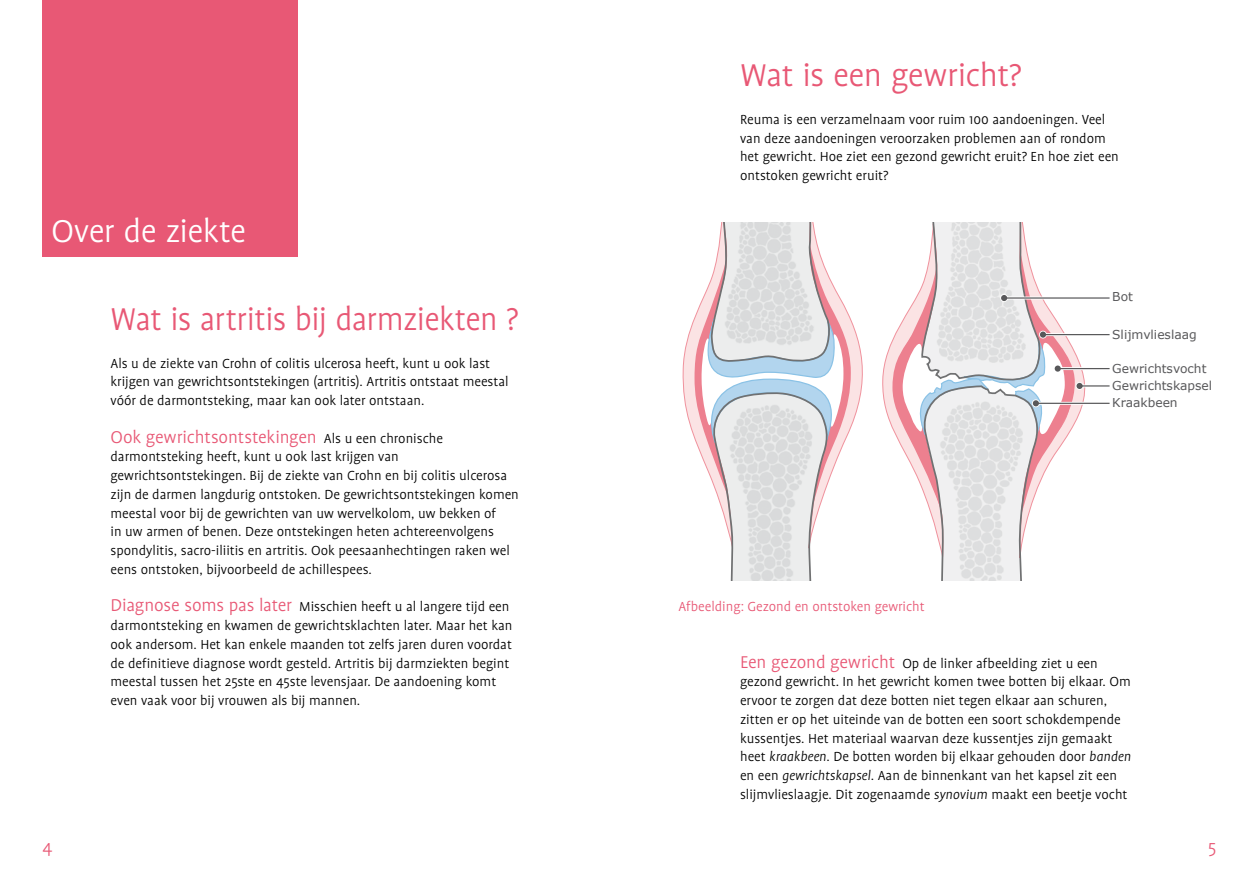
<style>
.page{position:relative;width:1259px;height:893px;background:#fff}
.page>*{position:absolute;margin:0;border:0;box-sizing:border-box;transform-origin:0 0}
.t1{font:300 36px "Profile OT";letter-spacing:-.015em;color:#e85875;scale:.96 1}
.t2{font:300 36px "Profile OT";letter-spacing:-.015em;color:#e85875}
.t3{font:300 36px "Profile OT";letter-spacing:-.015em;color:#fff}
.t4{font:300 19.5px "Profile OT";letter-spacing:-.01em;color:#e85875}
.t5{font:300 15px/18.8px "Profile OT";color:#000}
.t6{font:300 15px "Profile OT";color:#e85875}
.t7{font:12.3px/17px "Verdana";color:#58585a}
.s1{font-size:15px;color:#000}
.s2{font-size:19.5px;color:#e85875}
.s3{font-style:italic}
</style>
<div class="page">
<div style="left:43px;top:0;width:255px;height:256px;background:#e85875"></div>
<svg style="left:682px;top:222px;width:181px;height:359px"></svg>
<hr style="left:1004px;top:297px;width:105px;height:2px;background:#58585a">
<hr style="left:1058px;top:368px;width:51px;height:1px;background:#58585a">
<hr style="left:1079px;top:385px;width:30px;height:2px;background:#58585a">
<hr style="left:1036px;top:403px;width:73px;height:1px;background:#58585a">
<svg style="left:882px;top:222px;width:214px;height:359px"></svg>
<hr style="left:1043px;top:334px;width:66px;height:1px;background:#58585a">
<h1 class="t3" style="left:51px;top:210px;width:196px">Over de ziekte</h1>
<h1 class="t1" style="left:111px;top:299px;width:426px">Wat is artritis bij darmziekten ?</h1>
<p class="t5" style="left:111px;top:354px;width:399px">Als u de ziekte van Crohn of colitis ulcerosa heeft, kunt u ook last krijgen van gewrichtsontstekingen (artritis). Artritis ontstaat meestal vóór de darmontsteking, maar kan ook later ontstaan.</p>
<h2 class="t4" style="left:111px;top:426px;width:334px">Ook gewrichtsontstekingen <span class="s1">Als u een chronische</span></h2>
<p class="t5" style="left:111px;top:448px;width:410px">darmontsteking heeft, kunt u ook last krijgen van gewrichtsontstekingen. Bij de ziekte van Crohn en bij colitis ulcerosa zijn de darmen langdurig ontstoken. De gewrichtsontstekingen komen meestal voor bij de gewrichten van uw wervelkolom, uw bekken of<br>in uw armen of benen. Deze ontstekingen heten achtereenvolgens spondylitis, sacro-iliitis en artritis. Ook peesaanhechtingen raken wel eens ontstoken, bijvoorbeeld de achillespees.</p>
<p class="t5" style="left:111px;top:598px;width:403px"><span class="s2">Diagnose soms pas later</span> Misschien heeft u al langere tijd een darmontsteking en kwamen de gewrichtsklachten later. Maar het kan ook andersom. Het kan enkele maanden tot zelfs jaren duren voordat de definitieve diagnose wordt gesteld. Artritis bij darmziekten begint meestal tussen het 25ste en 45ste levensjaar. De aandoening komt even vaak voor bij vrouwen als bij mannen.</p>
<h1 class="t2" style="left:740px;top:55px;width:283px">Wat is een gewricht?</h1>
<p class="t5" style="left:740px;top:110px;width:380px">Reuma is een verzamelnaam voor ruim 100 aandoeningen. Veel van deze aandoeningen veroorzaken problemen aan of rondom het gewricht. Hoe ziet een gezond gewricht eruit? En hoe ziet een ontstoken gewricht eruit?</p>
<p class="t6" style="left:678px;top:598px;width:248px">Afbeelding: Gezond en ontstoken gewricht</p>
<p class="t7" style="left:1112px;top:288px;width:22px">Bot</p>
<p class="t7" style="left:1112px;top:326px;width:86px">Slijmvlieslaag</p>
<p class="t7" style="left:1112px;top:360px;width:102px">Gewrichtsvocht<br>Gewrichtskapsel<br>Kraakbeen</p>
<p class="t5" style="left:740px;top:654px;width:392px"><span class="s2">Een gezond gewricht</span> Op de linker afbeelding ziet u een gezond gewricht. In het gewricht komen twee botten bij elkaar. Om ervoor te zorgen dat deze botten niet tegen elkaar aan schuren, zitten er op het uiteinde van de botten een soort schokdempende kussentjes. Het materiaal waarvan deze kussentjes zijn gemaakt heet <span class="s3">kraakbeen</span>. De botten worden bij elkaar gehouden door <span class="s3">banden </span>en een <span class="s3">gewrichtskapsel</span>. Aan de binnenkant van het kapsel zit een slijmvlieslaagje. Dit zogenaamde <span class="s3">synovium</span> maakt een beetje vocht</p>
<h2 class="t4" style="left:43px;top:836px;width:11px">4</h2>
<h2 class="t4" style="left:1208px;top:836px;width:10px">5</h2>
</div>
